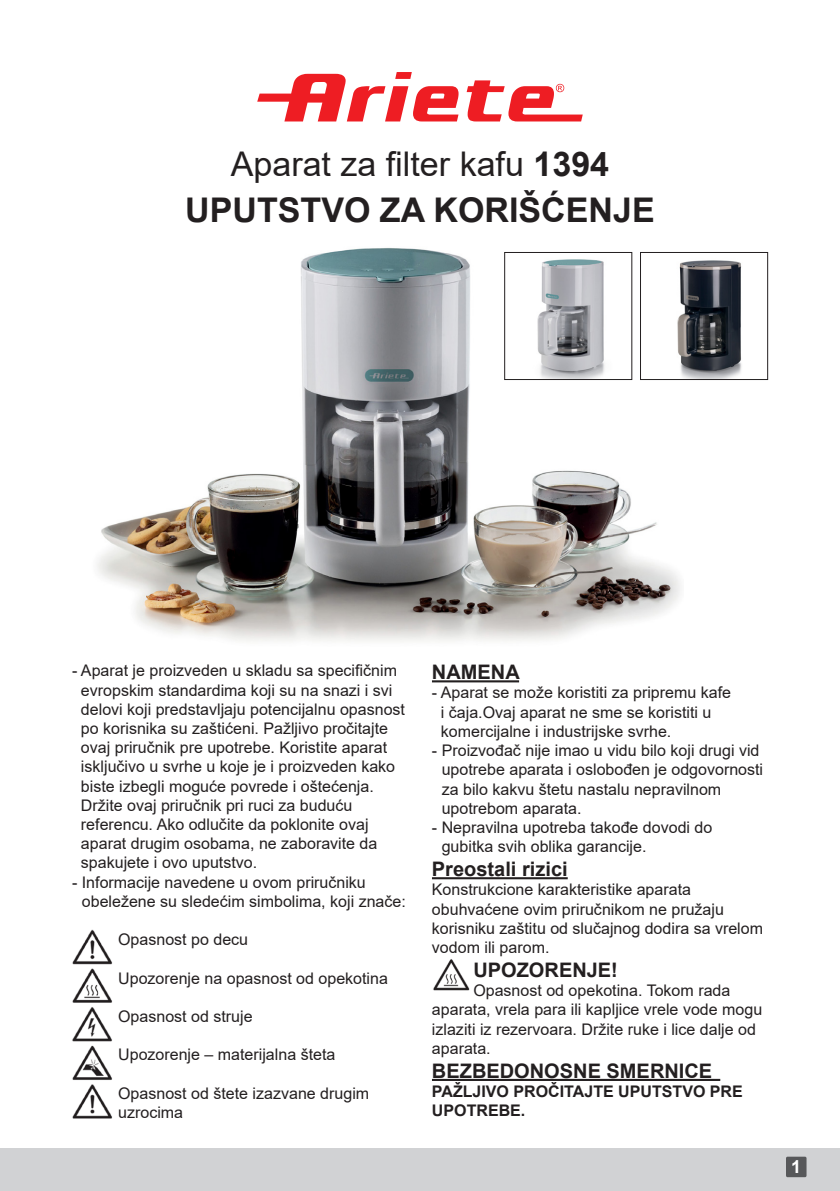
<style>
.page{position:relative;width:840px;height:1191px;background:#fff}
.page>*{position:absolute;margin:0;border:0;box-sizing:border-box;transform-origin:0 0}
.podnaslov{font:34px "Arial";color:#231f20}
.podnaslov-2{font:700 34px "Arial";color:#231f20}
.copy_text{font:700 20px "Arial";color:#231f20}
.copy_text-2{font:700 18px "Arial";color:#fff}
.copy_text-3{font:16px/19.2px "Arial";color:#231f20}
.copy_text-4{font:700 16px/19.2px "Arial";color:#231f20}
.s1{font-weight:700}
</style>
<div class="page">
<img style="left:97px;top:248px;width:583px;height:394px">
<svg style="left:257px;top:72px;width:201px;height:49px"></svg>
<svg style="left:466px;top:80px;width:116px;height:41px"></svg>
<div style="left:0;top:1148px;width:839px;height:43px;background:#d1d2d4"></div>
<div style="left:785px;top:1156px;width:21px;height:21px;background:#57585a;border-radius:2px"></div>
<div style="left:640px;top:252px;width:127px;height:127px;background:#fff"></div>
<img style="left:677px;top:260px;width:65px;height:118px">
<div style="left:639px;top:252px;width:128px;height:128px;border:1px solid #231f20"></div>
<div style="left:504px;top:252px;width:127px;height:127px;background:#fff"></div>
<img style="left:537px;top:259px;width:68px;height:119px">
<div style="left:504px;top:252px;width:128px;height:128px;border:1px solid #231f20"></div>
<hr style="left:431px;top:680px;width:88px;height:2px;background:#231f20">
<hr style="left:431px;top:877px;width:136px;height:2px;background:#231f20">
<hr style="left:431px;top:1078px;width:288px;height:3px;background:#231f20">
<img style="left:433px;top:959px;width:37px;height:32px">
<img style="left:72px;top:929px;width:40px;height:190px">
<p class="podnaslov" style="left:231px;top:141px;width:379px">Aparat za filter kafu <span class="s1">1394</span></p>
<p class="podnaslov-2" style="left:185px;top:187px;width:470px">UPUTSTVO ZA KORIŠĆENJE</p>
<p class="copy_text-3" style="left:81px;top:661px;width:325px;text-indent:-9px">- Aparat je proizveden u skladu sa specifičnim evropskim standardima koji su na snazi i svi delovi koji predstavljaju potencijalnu opasnost po korisnika su zaštićeni. Pažljivo pročitajte ovaj priručnik pre upotrebe. Koristite aparat isključivo u svrhe u koje je i proizveden kako biste izbegli moguće povrede i oštećenja.<br>Držite ovaj priručnik pri ruci za buduću referencu. Ako odlučite da poklonite ovaj aparat drugim osobama, ne zaboravite da spakujete i ovo uputstvo.</p>
<p class="copy_text-3" style="left:82px;top:872px;width:325px;text-indent:-10px">- Informacije navedene u ovom priručniku obeležene su sledećim simbolima, koji znače:</p>
<p class="copy_text-3" style="left:118px;top:930px;width:131px">Opasnost po decu</p>
<p class="copy_text-3" style="left:118px;top:968px;width:271px">Upozorenje na opasnost od opekotina</p>
<p class="copy_text-3" style="left:118px;top:1006px;width:136px">Opasnost od struje</p>
<p class="copy_text-3" style="left:118px;top:1045px;width:218px">Upozorenje – materijalna šteta</p>
<p class="copy_text-3" style="left:118px;top:1083px;width:252px">Opasnost od štete izazvane drugim uzrocima</p>
<p class="copy_text" style="left:431px;top:658px;width:89px">NAMENA</p>
<p class="copy_text-3" style="left:440px;top:683px;width:291px;text-indent:-9px">- Aparat se može koristiti za pripremu kafe i čaja.Ovaj aparat ne sme se koristiti u komercijalne i industrijske svrhe.</p>
<p class="copy_text-3" style="left:441px;top:740px;width:323px;text-indent:-10px">- Proizvođač nije imao u vidu bilo koji drugi vid upotrebe aparata i oslobođen je odgovornosti za bilo kakvu štetu nastalu nepravilnom upotrebom aparata.</p>
<p class="copy_text-3" style="left:441px;top:817px;width:272px;text-indent:-10px">- Nepravilna upotreba takođe dovodi do gubitka svih oblika garancije.</p>
<p class="copy_text" style="left:431px;top:855px;width:137px">Preostali rizici</p>
<p class="copy_text-3" style="left:431px;top:880px;width:332px">Konstrukcione karakteristike aparata obuhvaćene ovim priručnikom ne pružaju korisniku zaštitu od slučajnog dodira sa vrelom vodom ili parom.</p>
<p class="copy_text" style="left:473px;top:955px;width:146px">UPOZORENJE!</p>
<p class="copy_text-3" style="left:431px;top:980px;width:331px;text-indent:41px">Opasnost od opekotina. Tokom rada aparata, vrela para ili kapljice vrele vode mogu izlaziti iz rezervoara. Držite ruke i lice dalje od aparata.</p>
<p class="copy_text" style="left:431px;top:1056px;width:282px">BEZBEDONOSNE SMERNICE</p>
<p class="copy_text-4" style="left:431px;top:1082px;width:312px">PAŽLJIVO PROČITAJTE UPUTSTVO PRE<br>UPOTREBE.</p>
<p class="copy_text-2" style="left:790px;top:1154px;width:11px">1</p>
</div>
